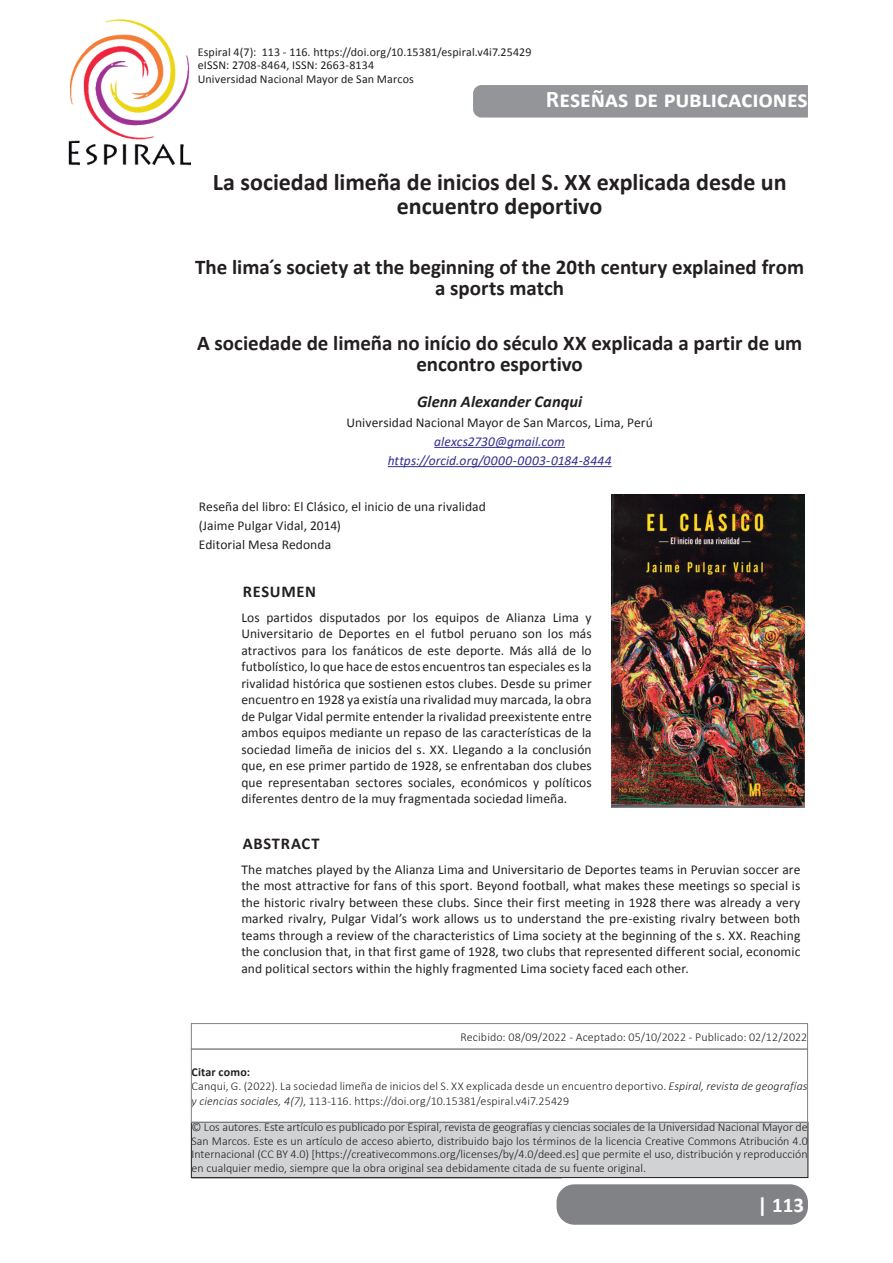
<style>
.page{position:relative;width:893px;height:1263px;background:#fff}
.page>*{position:absolute;margin:0;border:0;box-sizing:border-box;transform-origin:0 0}
.t1{font:700 24px/24px "Calibri";letter-spacing:-.005em;color:#231f20;text-align:center}
.t2{font:700 24px "Calibri";letter-spacing:-.005em;color:#fff}
.t3{font:700 21px/21px "Calibri";color:#231f20;text-align:center}
.t4{font:700 21px "Calibri";color:#fff}
.t5{font:italic 700 16.5px "Calibri";color:#231f20}
.t6{font:700 16.5px "Calibri";letter-spacing:.04em;color:#231f20}
.t7{font:13.5px/16.5px "Calibri";letter-spacing:.005em;color:#231f20;text-align:justify}
.t8{font:italic 13.5px/19.2px "Calibri";letter-spacing:.01em;color:#33308d;text-align:center}
.t9{font:300 12px/13.5px "Calibri";letter-spacing:.01em;color:#231f20;text-align:justify}
.t10{font:12px/13.5px "Calibri";letter-spacing:.01em;color:#231f20}
.s1{font-weight:700}
.s2{font-style:italic}
</style>
<div class="page">
<div style="left:473px;top:85px;width:335px;height:33px;background:#939598"></div>
<div style="left:191px;top:1122px;width:617px;height:55px;background:#d1d2d4"></div>
<div style="left:191px;top:1122px;width:617px;height:56px;border:1px solid #231f20"></div>
<img style="left:68px;top:20px;width:123px;height:146px">
<div style="left:557px;top:1185px;width:250px;height:39px;background:#808285;border-radius:17px"></div>
<div style="left:557px;top:1184px;width:251px;height:41px;border:2px solid #808285;border-radius:17px"></div>
<hr style="left:434px;top:447px;width:131px;height:1px;background:#33308d">
<hr style="left:388px;top:466px;width:224px;height:1px;background:#33308d">
<img style="left:611px;top:495px;width:193px;height:313px">
<div style="left:191px;top:1049px;width:617px;height:74px;border:1px solid #808285"></div>
<div style="left:191px;top:1023px;width:617px;height:26px;border:1px solid #808285"></div>
<p class="t10" style="left:198px;top:45px;width:335px">Espiral 4(7): 113 - 116. https://doi.org/10.15381/espiral.v4i7.25429 eISSN: 2708-8464, ISSN: 2663-8134<br>Universidad Nacional Mayor de San Marcos</p>
<h1 class="t2" style="left:546px;top:82px;width:263px">Reseñas de publicaciones</h1>
<h1 class="t1" style="left:213px;top:169px;width:575px">La sociedad limeña de inicios del S. XX explicada desde un encuentro deportivo</h1>
<h2 class="t3" style="left:195px;top:255px;width:610px">The lima´s society at the beginning of the 20th century explained from a sports match</h2>
<h2 class="t3" style="left:197px;top:331px;width:607px">A sociedade de limeña no início do século XX explicada a partir de um encontro esportivo</h2>
<p class="t5" style="left:417px;top:390px;width:167px">Glenn Alexander Canqui</p>
<p class="t7" style="left:346px;top:413px;width:308px">Universidad Nacional Mayor de San Marcos, Lima, Perú</p>
<p class="t8" style="left:388px;top:431px;width:225px">alexcs2730@gmail.com https://orcid.org/0000-0003-0184-8444</p>
<p class="t7" style="left:199px;top:496px;width:289px;line-height:19.2px;text-align:left">Reseña del libro: El Clásico, el inicio de una rivalidad (Jaime Pulgar Vidal, 2014)<br>Editorial Mesa Redonda</p>
<p class="t6" style="left:243px;top:580px;width:75px">RESUMEN</p>
<p class="t7" style="left:241px;top:609px;width:352px">Los partidos disputados por los equipos de Alianza Lima y Universitario de Deportes en el futbol peruano son los más atractivos para los fanáticos de este deporte. Más allá de lo futbolístico, lo que hace de estos encuentros tan especiales es la rivalidad histórica que sostienen estos clubes. Desde su primer encuentro en 1928 ya existía una rivalidad muy marcada, la obra de Pulgar Vidal permite entender la rivalidad preexistente entre ambos equipos mediante un repaso de las características de la sociedad limeña de inicios del s. XX. Llegando a la conclusión que, en ese primer partido de 1928, se enfrentaban dos clubes que representaban sectores sociales, económicos y políticos diferentes dentro de la muy fragmentada sociedad limeña.</p>
<p class="t6" style="left:243px;top:831px;width:78px">ABSTRACT</p>
<p class="t7" style="left:241px;top:861px;width:560px">The matches played by the Alianza Lima and Universitario de Deportes teams in Peruvian soccer are the most attractive for fans of this sport. Beyond football, what makes these meetings so special is the historic rivalry between these clubs. Since their first meeting in 1928 there was already a very marked rivalry, Pulgar Vidal’s work allows us to understand the pre-existing rivalry between both teams through a review of the characteristics of Lima society at the beginning of the s. XX. Reaching the conclusion that, in that first game of 1928, two clubs that represented different social, economic and political sectors within the highly fragmented Lima society faced each other.</p>
<p class="t9" style="left:460px;top:1030px;width:348px">Recibido: 08/09/2022 - Aceptado: 05/10/2022 - Publicado: 02/12/2022</p>
<p class="t9" style="left:192px;top:1064px;width:617px;line-height:14.4px;text-align:left"><span class="s1">Citar como:<br></span>Canqui, G. (2022). La sociedad limeña de inicios del S. XX explicada desde un encuentro deportivo. <span class="s2">Espiral, revista de geografías y ciencias sociales, 4(7)</span>, 113-116. https://doi.org/10.15381/espiral.v4i7.25429</p>
<p class="t9" style="left:192px;top:1120px;width:618px">© Los autores. Este artículo es publicado por Espiral, revista de geografías y ciencias sociales de la Universidad Nacional Mayor de San Marcos. Este es un artículo de acceso abierto, distribuido bajo los términos de la licencia Creative Commons Atribución 4.0<br>Internacional (CC BY 4.0) [https://creativecommons.org/licenses/by/4.0/deed.es] que permite el uso, distribución y reproducción en cualquier medio, siempre que la obra original sea debidamente citada de su fuente original.</p>
<h2 class="t4" style="left:757px;top:1190px;width:48px">| 113</h2>
</div>
